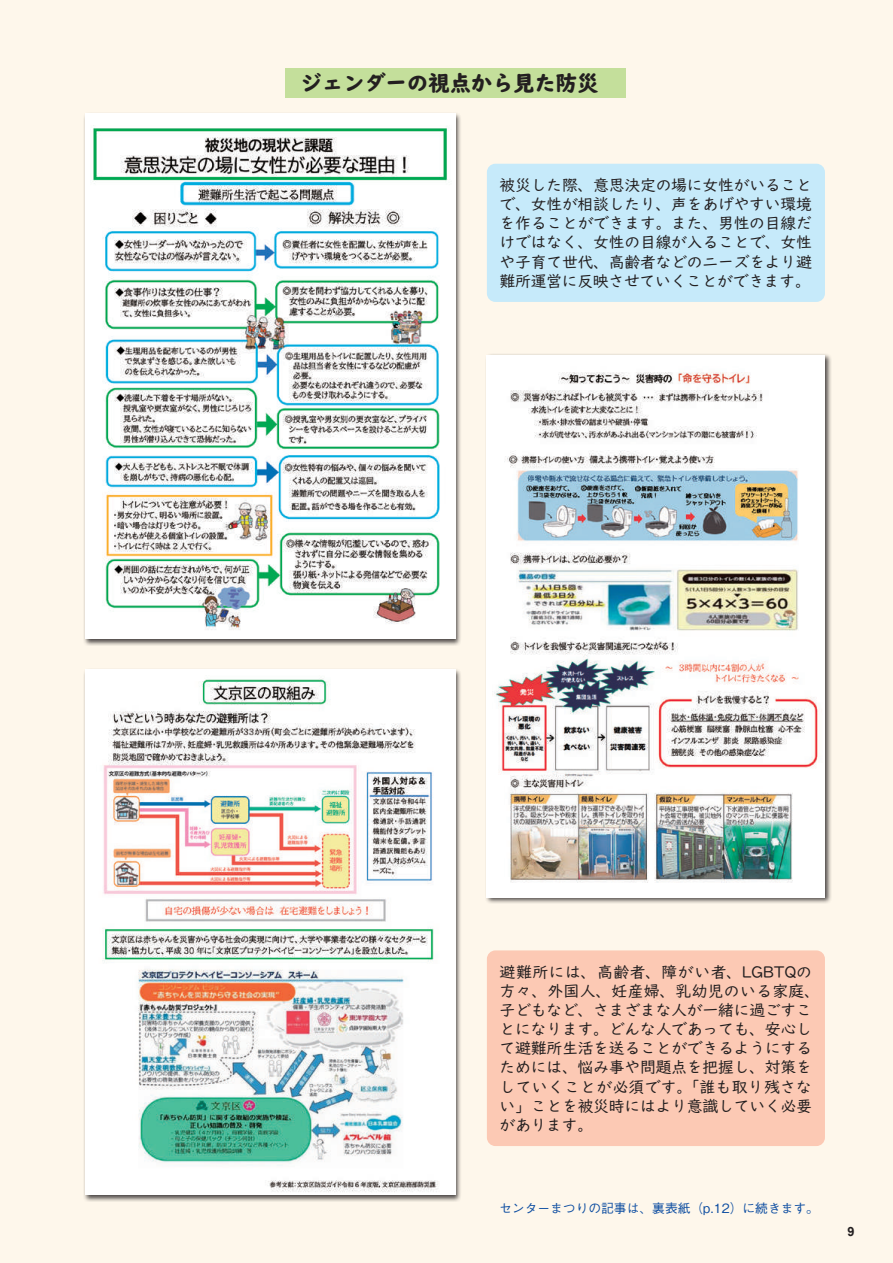
<style>
.page{position:relative;width:893px;height:1263px;background:#fef7eb}
.page>*{position:absolute;margin:0;border:0;box-sizing:border-box;transform-origin:0 0}
.t1{font:800 21.3px "UD Digi Kyokasho Pro N";color:#231f20}
.t2{font:15.9px/19.2px "UD Digi Kyokasho Pro N";letter-spacing:-.02em;color:#231f20;text-align:justify}
.t3{font:500 12.75px "Gothic BBB Pr 6 N";color:#0d4da1}
.t4{font:700 12.75px "Arial";color:#231f20}
</style>
<div class="page">
<div style="left:82px;top:667px;width:380px;height:534px;background:#231f20;opacity:.8"></div>
<img style="left:85px;top:670px;width:370px;height:525px">
<div style="left:82px;top:111px;width:380px;height:534px;background:#231f20;opacity:.8"></div>
<img style="left:85px;top:114px;width:370px;height:525px">
<div style="left:484px;top:352px;width:347px;height:552px;background:#231f20;opacity:.8"></div>
<img style="left:487px;top:355px;width:338px;height:542px">
<div style="left:487px;top:164px;width:338px;height:138px;background:#c6eafa;border-radius:9px"></div>
<div style="left:487px;top:950px;width:338px;height:196px;background:#fcc9b4;border-radius:9px"></div>
<div style="left:285px;top:68px;width:340px;height:30px;background:#c4df9b"></div>
<h1 class="t1" style="left:301px;top:65px;width:299px">ジェンダーの視点から見た防災</h1>
<p class="t2" style="left:500px;top:175px;width:314px">被災した際、意思決定の場に女性がいることで、女性が相談したり、声をあげやすい環境を作ることができます。また、男性の目線だけではなく、女性の目線が入ることで、女性や子育て世代、高齢者などのニーズをより避難所運営に反映させていくことができます。</p>
<p class="t2" style="left:500px;top:961px;width:322px;text-align:left">避難所には、高齢者、障がい者、LGBTQの方々、外国人、妊産婦、乳幼児のいる家庭、子どもなど、さまざまな人が一緒に過ごすことになります。どんな人であっても、安心して避難所生活を送ることができるようにするためには、悩み事や問題点を把握し、対策をしていくことが必須です。「誰も取り残さない」ことを被災時にはより意識していく必要があります。</p>
<p class="t3" style="left:499px;top:1197px;width:321px">センターまつりの記事は、裏表紙（p.12）に続きます。</p>
<p class="t4" style="left:847px;top:1223px;width:9px">9</p>
</div>
